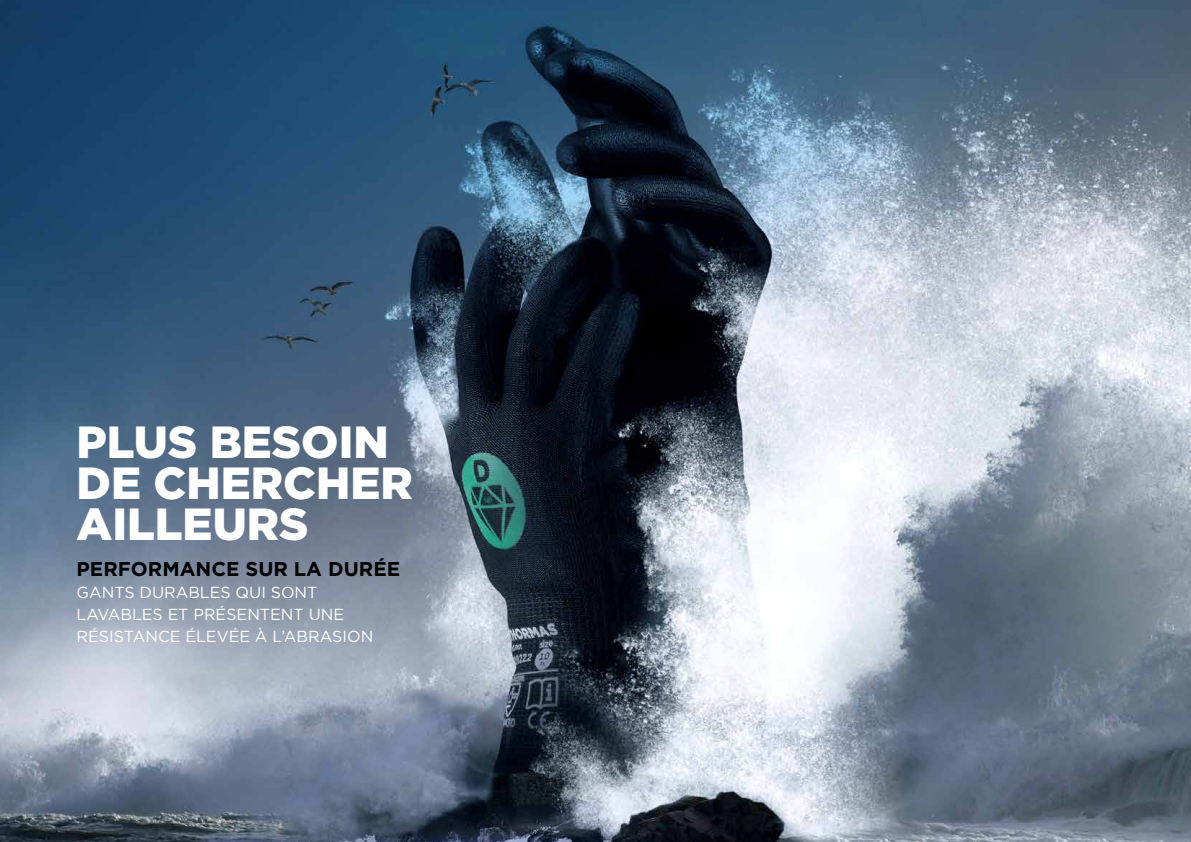
<style>
.page{position:relative;width:1191px;height:842px;background:#fff}
.page>*{position:absolute;margin:0;border:0;box-sizing:border-box;transform-origin:0 0}
.t1{font:900 45px/41px "Gotham";color:#fff}
.t2{font:700 20px "Gotham";color:#000}
.t3{font:16px/22px "Gotham";color:#fff}
</style>
<div class="page">
<img style="left:0;top:0;width:1191px;height:842px">
<h1 class="t1" style="left:77px;top:421px;width:338px">PLUS BESOIN<br>DE CHERCHER<br>AILLEURS</h1>
<p class="t2" style="left:77px;top:556px;width:325px">PERFORMANCE SUR LA DURÉE</p>
<p class="t3" style="left:77px;top:581px;width:298px">GANTS DURABLES QUI SONT<br>LAVABLES ET PRÉSENTENT UNE<br>RÉSISTANCE ÉLEVÉE À L’ABRASION</p>
</div>
